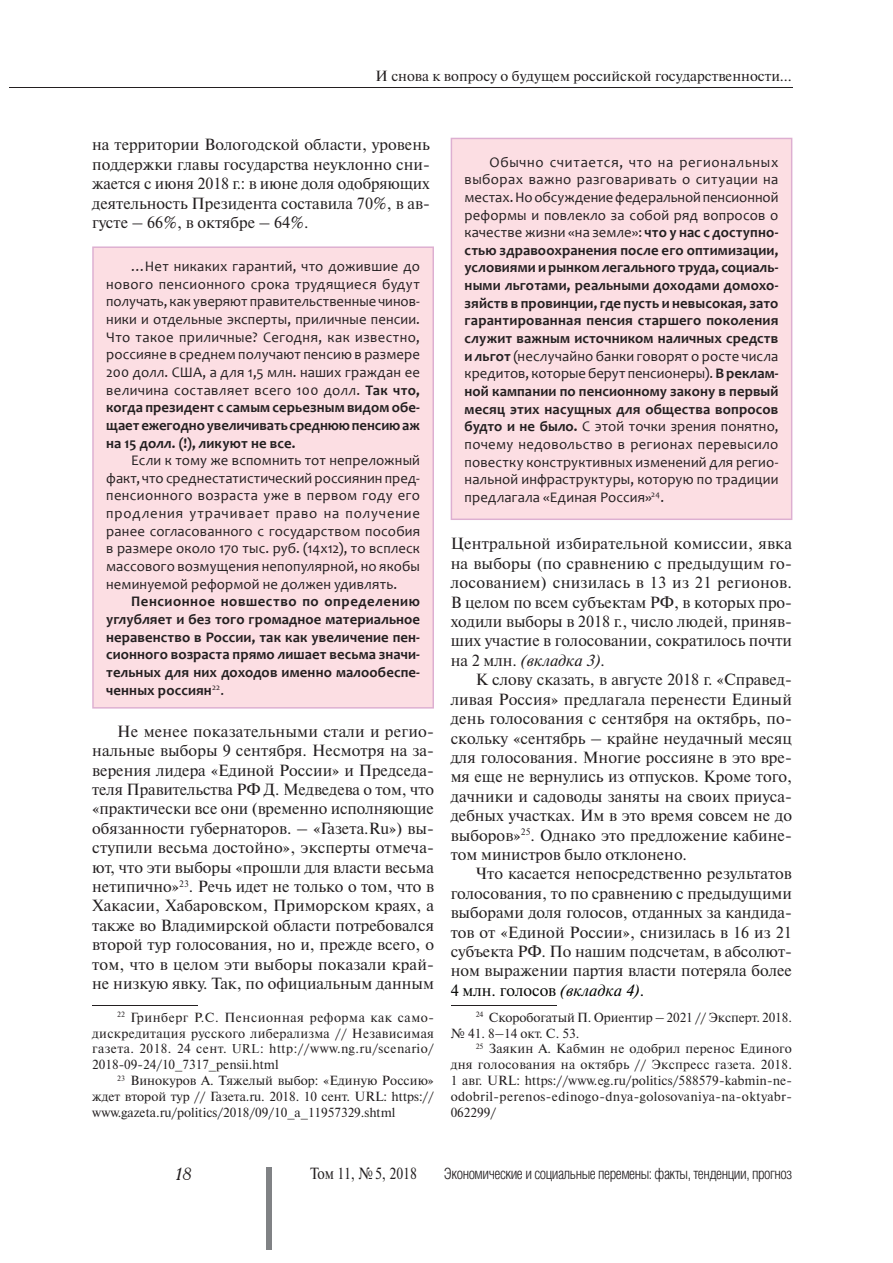
<style>
.page{position:relative;width:893px;height:1263px;background:#fff}
.page>*{position:absolute;margin:0;border:0;box-sizing:border-box;transform-origin:0 0}
.t1{font:italic 17.7px "Academy";color:#231f20}
.t2{font:16.2px/19.4px "Newton C";color:#231f20;text-align:justify}
.t3{font:16.2px "Newton C";color:#231f20;scale:.85 1}
.t4{font:300 15.45px "Helios Cond";letter-spacing:-.03em;color:#231f20}
.t5{font:14.7px/17.7px "Candara";letter-spacing:.01em;color:#231f20;text-align:justify}
.t6{font:700 14.7px/17.7px "Candara";letter-spacing:.01em;color:#231f20;text-align:justify}
.t7{font:14.7px "Newton C";color:#231f20}
.t8{font:13.2px/15.9px "Newton C";color:#231f20;text-align:justify}
.s1{font-weight:700}
.s2{font-weight:400}
.s3{font-family:"Times New Roman"}
.s4{font-style:italic}
.s5{color:#040503}
.s6{font-style:italic;color:#040503}
</style>
<div class="page">
<hr style="left:92px;top:1006px;width:106px;height:1px;background:#231f20">
<hr style="left:451px;top:1006px;width:105px;height:1px;background:#231f20">
<div style="left:92px;top:246px;width:342px;height:463px;background:#fcdee3"></div>
<div style="left:451px;top:138px;width:341px;height:382px;background:#fcdee3"></div>
<div style="left:266px;top:1167px;width:6px;height:83px;background:#808285"></div>
<hr style="left:9px;top:87px;width:783px;height:1px;background:#231f20">
<p class="t7" style="left:376px;top:71px;width:418px">И снова к вопросу о будущем российской государственности…</p>
<p class="t2" style="left:92px;top:137px;width:339px">на территории Вологодской области, уровень поддержки главы государства неуклонно сни&shy;жается с июня 2018 г.: в июне доля одобряющих деятельность Президента составила 70%, в ав&shy;густе – 66%, в октябре – 64%.</p>
<p class="t5" style="left:106px;top:259px;width:315px;text-indent:25px">…Нет никаких гарантий, что дожившие до нового пенсионного срока трудящиеся будут получать, как уверяют правительственные чинов&shy;ники и отдельные эксперты, приличные пенсии.<br>Что такое приличные? Сегодня, как известно, россияне в среднем получают пенсию в размере 200 долл. США, а для 1,5 млн. наших граждан ее величина составляет всего 100 долл. <span class="s1">Так что, когда президент с самымсерьезнымвидомобе&shy;щаетежегодноувеличивать среднююпенсиюаж на 15 долл. (!), ликуют не все.</span></p>
<p class="t5" style="left:106px;top:453px;width:315px;text-indent:25px">Если к тому же вспомнить тот непреложный факт, что среднестатистический россиянин пред&shy;пенсионного возраста уже в первом году его продления утрачивает право на получение ранее согласованного с государством пособия в размере около 170 тыс. руб. (14х12), то всплеск массового возмущения непопулярной, но якобы неминуемой реформой не должен удивлять.</p>
<p class="t6" style="left:106px;top:594px;width:315px;text-indent:25px">Пенсионное новшество по определению углубляет и без того громадное материальное неравенство в России, так как увеличение пен&shy;сионного возраста прямо лишает весьма значи&shy;тельных для них доходов именно малообеспе&shy;ченных россиян<sup>22</sup><span class="s2">.</span></p>
<p class="t2" style="left:92px;top:723px;width:343px;text-indent:25px">Не менее показательными стали и регио&shy;нальные выборы 9 сентября. Несмотря на за&shy;верения лидера «Единой России» и Председа&shy;теля Правительства РФ Д. Медведева о том, что «практически все они (временно исполняющие обязанности губернаторов. – «Газета.Ru») вы&shy;ступили весьма достойно», эксперты отмеча&shy;ют, что эти выборы «прошли для власти весьма нетипично»<sup>22</sup> <sup>3</sup>. Речь идет не только о том, что в Хакасии, Хабаровском, Приморском краях, а также во Владимирской области потребовался второй тур голосования, но и, прежде всего, о том, что в целом эти выборы показали край&shy;не низкую явку. Так, по официальным данным</p>
<p class="t8" style="left:92px;top:1010px;width:343px;text-indent:25px"><sup>22</sup> Гринберг Р.С. Пенсионная реформа как само&shy;дискредитация русского либерализма // Независимая газета. 2018. 24 сент. <span class="s3">URL</span>: http://www.ng.ru/scenario/ 2018-09-24/10_7317_pensii.html</p>
<p class="t8" style="left:92px;top:1074px;width:343px;text-indent:25px"><sup>23</sup> Винокуров А. Тяжелый выбор: «Единую Россию» ждет второй тур // Газета.ru. 2018. 10 сент. URL: https:// www.gazeta.ru/politics/2018/09/10_a_11957329.shtml</p>
<p class="t5" style="left:465px;top:154px;width:315px;text-indent:25px">Обычно считается, что на региональных выборах важно разговаривать о ситуации на местах. Нообсуждениефедеральнойпенсионной реформы и повлекло за собой ряд вопросов о качестве жизни «на земле»: <span class="s1">что у нас с доступно&shy;стью здравоохранения после его оптимизации, условиями и рынкомлегального труда, социаль&shy;ными льготами, реальными доходами домохо&shy;зяйств в провинции, где пусть и невысокая, зато гарантированная пенсия старшего поколения служит важным источником наличных средств и льгот</span> (неслучайно банки говорят о росте числа кредитов, которые берут пенсионеры). <span class="s1">Вреклам&shy;ной кампании по пенсионному закону в первый месяц этих насущных для общества вопросов будто и не было.</span> С этой точки зрения понятно, почему недовольство в регионах перевысило повестку конструктивных изменений для регио&shy;нальной инфраструктуры, которую по традиции предлагала «Единая Россия»<sup>24</sup>.</p>
<p class="t2" style="left:451px;top:536px;width:343px">Центральной избирательной комиссии, явка на выборы (по сравнению с предыдущим го&shy;лосованием) снизилась в 13 из 21 регионов.<br>В целом по всем субъектам РФ, в которых про&shy;ходили выборы в 2018 г., число людей, приняв&shy;ших участие в голосовании, сократилось почти на 2 млн. <span class="s4">(вкладка 3).</span><sup>24</sup></p>
<p class="t2" style="left:451px;top:671px;width:343px;text-indent:25px">К слову сказать, в августе 2018 г. «Справед&shy;ливая Россия» предлагала перенести Единый день голосования с сентября на октябрь, по&shy;скольку «сентябрь – крайне неудачный месяц для голосования. Многие россияне в это вре&shy;мя еще не вернулись из отпусков. Кроме того, дачники и садоводы заняты на своих приуса&shy;дебных участках. Им в это время совсем не до выборов»<sup>25</sup>. Однако это предложение кабине&shy;том министров было отклонено.</p>
<p class="t2" style="left:451px;top:865px;width:343px;text-indent:25px">Что касается непосредственно результатов голосования, то по сравнению с предыдущими выборами доля голосов, отданных за кандида&shy;тов от «Единой России», снизилась в 16 из 21 субъекта РФ. По нашим подсчетам, в абсолют&shy;ном выражении партия власти потеряла более <span class="s5">4 млн. голосов</span> <span class="s6">(вкладка 4)</span><span class="s5">.</span></p>
<p class="t8" style="left:451px;top:1010px;width:343px;text-indent:25px"><sup>24</sup> Скоробогатый П. Ориентир – 2021 // Эксперт. 2018. № 41. 8–14 окт. С. 53.</p>
<p class="t8" style="left:451px;top:1042px;width:343px;text-indent:25px"><sup>25</sup> Заякин А. Кабмин не одобрил перенос Единого дня голосования на октябрь // Экспресс газета. 2018.<br>1 авг. URL: https://www.eg.ru/politics/588579-kabmin-ne&shy;odobril-perenos-edinogo-dnya-golosovaniya-na-oktyabr-062299/</p>
<p class="t1" style="left:176px;top:1165px;width:18px">18</p>
<p class="t3" style="left:310px;top:1167px;width:127px">Том 11, № 5, 2018</p>
<p class="t4" style="left:444px;top:1168px;width:350px">Экономические и социальные перемены: факты, тенденции, прогноз</p>
</div>
